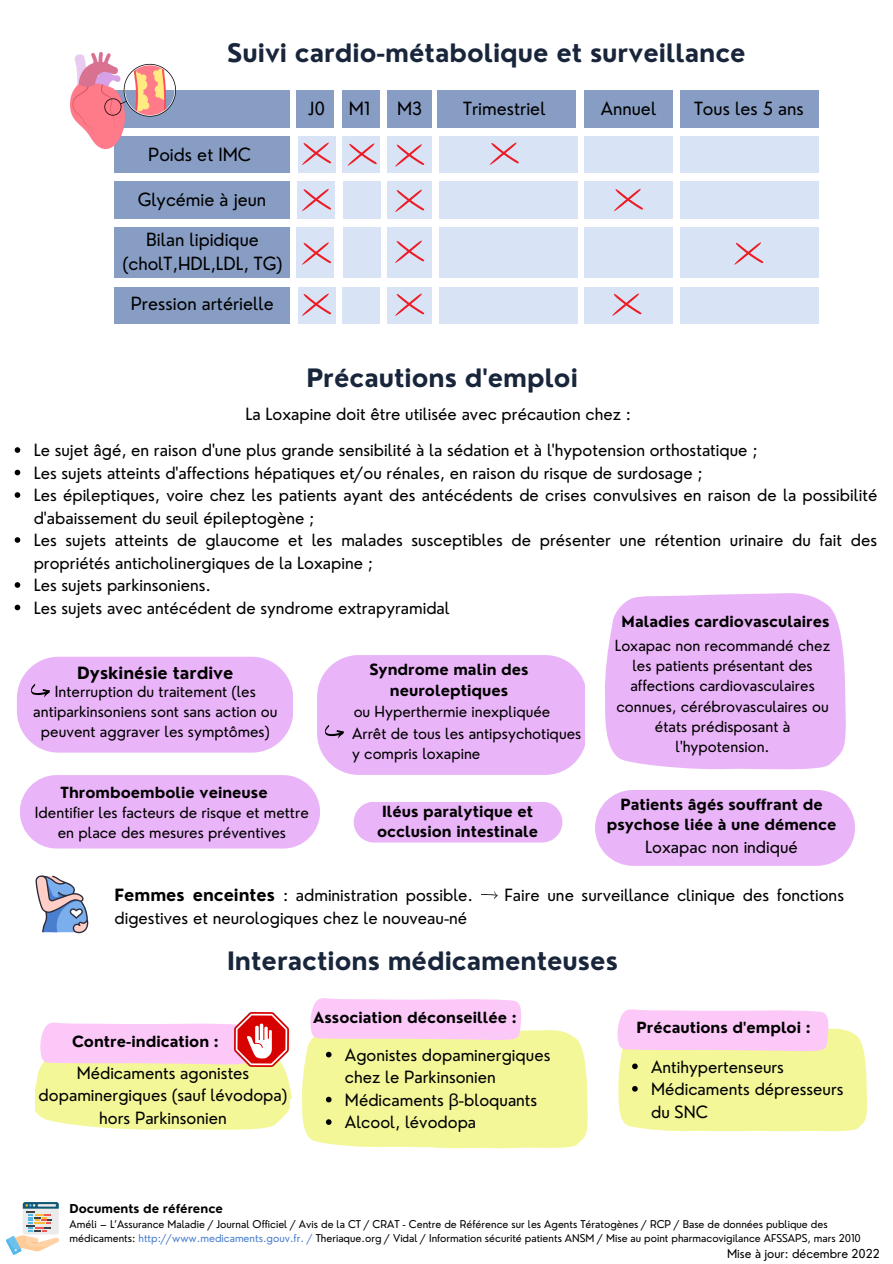
<style>
.page{position:relative;width:893px;height:1264px;background:#fff}
.page>*{position:absolute;margin:0;border:0;box-sizing:border-box;transform-origin:0 0}
.t1{font:700 24.75px "Nourd";color:#18253b}
.t2{font:17.7px/24.2px "Nourd";color:#000;text-align:center}
.t3{font:16.5px/22.5px "Nourd";color:#000}
.t4{font:700 16.5px "Nourd";color:#000}
.t5{font:15px/20.2px "Nourd";color:#000;text-align:center}
.t6{font:700 15px/20.2px "Nourd";color:#000;text-align:center}
.t7{font:12px "Nourd";color:#000}
.t8{font:700 12px "Nourd";color:#000}
.t9{font:10.5px/14px "Nourd";color:#000}
.s1{font-weight:700}
.s2{font-family:"Noto Sans"}
.s3{color:#497fce}
</style>
<div class="page">
<div style="left:114px;top:90px;width:175px;height:37px;background:#889dc4"></div>
<div style="left:114px;top:136px;width:175px;height:37px;background:#889dc4"></div>
<div style="left:114px;top:181px;width:175px;height:37px;background:#889dc4"></div>
<div style="left:114px;top:227px;width:175px;height:50px;background:#889dc4"></div>
<div style="left:114px;top:286px;width:175px;height:38px;background:#889dc4"></div>
<div style="left:296px;top:90px;width:38px;height:37px;background:#889dc4"></div>
<div style="left:342px;top:90px;width:38px;height:37px;background:#889dc4"></div>
<div style="left:388px;top:90px;width:44px;height:37px;background:#889dc4"></div>
<div style="left:437px;top:90px;width:139px;height:37px;background:#889dc4"></div>
<div style="left:584px;top:90px;width:88px;height:37px;background:#889dc4"></div>
<div style="left:680px;top:90px;width:139px;height:37px;background:#889dc4"></div>
<div style="left:298px;top:136px;width:38px;height:37px;background:#d9e3f6"></div>
<div style="left:297px;top:181px;width:38px;height:37px;background:#d9e3f6"></div>
<div style="left:296px;top:227px;width:38px;height:50px;background:#d9e3f6"></div>
<div style="left:298px;top:286px;width:38px;height:38px;background:#d9e3f6"></div>
<div style="left:342px;top:136px;width:38px;height:37px;background:#d9e3f6"></div>
<div style="left:343px;top:181px;width:37px;height:37px;background:#d9e3f6"></div>
<div style="left:343px;top:227px;width:37px;height:50px;background:#d9e3f6"></div>
<div style="left:342px;top:286px;width:38px;height:38px;background:#d9e3f6"></div>
<div style="left:388px;top:136px;width:44px;height:37px;background:#d9e3f6"></div>
<div style="left:388px;top:181px;width:44px;height:37px;background:#d9e3f6"></div>
<div style="left:388px;top:227px;width:44px;height:50px;background:#d9e3f6"></div>
<div style="left:388px;top:286px;width:44px;height:38px;background:#d9e3f6"></div>
<div style="left:438px;top:136px;width:139px;height:37px;background:#d9e3f6"></div>
<div style="left:438px;top:181px;width:139px;height:37px;background:#d9e3f6"></div>
<div style="left:438px;top:227px;width:139px;height:50px;background:#d9e3f6"></div>
<div style="left:438px;top:286px;width:139px;height:38px;background:#d9e3f6"></div>
<div style="left:584px;top:136px;width:88px;height:37px;background:#d9e3f6"></div>
<div style="left:584px;top:181px;width:88px;height:37px;background:#d9e3f6"></div>
<div style="left:584px;top:227px;width:88px;height:50px;background:#d9e3f6"></div>
<div style="left:584px;top:286px;width:88px;height:38px;background:#d9e3f6"></div>
<div style="left:680px;top:136px;width:139px;height:37px;background:#d9e3f6"></div>
<div style="left:680px;top:181px;width:139px;height:37px;background:#d9e3f6"></div>
<div style="left:680px;top:227px;width:139px;height:50px;background:#d9e3f6"></div>
<div style="left:680px;top:286px;width:139px;height:38px;background:#d9e3f6"></div>
<svg style="left:302px;top:143px;width:29px;height:22px"></svg>
<svg style="left:302px;top:189px;width:29px;height:22px"></svg>
<svg style="left:302px;top:242px;width:29px;height:23px"></svg>
<svg style="left:302px;top:293px;width:29px;height:23px"></svg>
<svg style="left:347px;top:143px;width:30px;height:23px"></svg>
<svg style="left:395px;top:144px;width:29px;height:23px"></svg>
<svg style="left:395px;top:190px;width:29px;height:22px"></svg>
<svg style="left:395px;top:240px;width:29px;height:23px"></svg>
<svg style="left:395px;top:293px;width:29px;height:23px"></svg>
<svg style="left:489px;top:143px;width:30px;height:22px"></svg>
<svg style="left:614px;top:189px;width:29px;height:22px"></svg>
<svg style="left:612px;top:293px;width:29px;height:23px"></svg>
<svg style="left:734px;top:242px;width:29px;height:23px"></svg>
<img style="left:70px;top:53px;width:105px;height:95px">
<svg style="left:605px;top:593px;width:241px;height:177px;background:#ebb9f8"></svg>
<div style="left:317px;top:655px;width:268px;height:120px;background:#eab4f8"></div>
<svg style="left:15px;top:447px;width:5px;height:6px"></svg>
<svg style="left:15px;top:469px;width:5px;height:6px"></svg>
<svg style="left:15px;top:492px;width:5px;height:6px"></svg>
<svg style="left:15px;top:537px;width:5px;height:6px"></svg>
<svg style="left:15px;top:582px;width:5px;height:6px"></svg>
<svg style="left:15px;top:604px;width:5px;height:6px"></svg>
<svg style="left:17px;top:656px;width:276px;height:96px;background:#eab8f7"></svg>
<div style="left:353px;top:802px;width:209px;height:40px;background:#eab4f8"></div>
<div style="left:595px;top:790px;width:259px;height:75px;background:#eab4f8"></div>
<div style="left:20px;top:775px;width:300px;height:73px;background:#eab4f8;border-radius:37px"></div>
<svg style="left:6px;top:1202px;width:53px;height:52px"></svg>
<svg style="left:617px;top:1009px;width:250px;height:123px;background:#f5eab8"></svg>
<svg style="left:36px;top:1022px;width:255px;height:108px;background:#f6e8bb"></svg>
<img style="left:234px;top:1012px;width:54px;height:54px">
<svg style="left:302px;top:998px;width:286px;height:151px;background:#f5eeb4"></svg>
<svg style="left:35px;top:875px;width:54px;height:58px"></svg>
<svg style="left:481px;top:891px;width:17px;height:8px"></svg>
<h1 class="t1" style="left:227px;top:37px;width:520px">Suivi cardio-métabolique et surveillance</h1>
<p class="t2" style="left:148px;top:142px;width:104px">Poids et IMC</p>
<p class="t2" style="left:138px;top:187px;width:130px">Glycémie à jeun</p>
<p class="t2" style="left:122px;top:227px;width:162px">Bilan lipidique (cholT,HDL,LDL, TG)</p>
<p class="t2" style="left:131px;top:291px;width:144px">Pression artérielle</p>
<p class="t2" style="left:308px;top:97px;width:19px">J0</p>
<p class="t2" style="left:349px;top:97px;width:23px">M1</p>
<p class="t2" style="left:397px;top:97px;width:27px">M3</p>
<p class="t2" style="left:463px;top:96px;width:84px">Trimestriel</p>
<p class="t2" style="left:601px;top:96px;width:57px">Annuel</p>
<p class="t2" style="left:694px;top:96px;width:111px">Tous les 5 ans</p>
<h1 class="t1" style="left:306px;top:362px;width:273px">Précautions d'emploi</h1>
<p class="t3" style="left:245px;top:402px;width:387px">La Loxapine doit être utilisée avec précaution chez :</p>
<p class="t3" style="left:34px;top:439px;width:845px">Le sujet âgé, en raison d'une plus grande sensibilité à la sédation et à l'hypotension orthostatique ;<br>Les sujets atteints d'affections hépatiques et/ou rénales, en raison du risque de surdosage ;<br>Les épileptiques, voire chez les patients ayant des antécédents de crises convulsives en raison de la possibilité d'abaissement du seuil épileptogène ;<br>Les sujets atteints de glaucome et les malades susceptibles de présenter une rétention urinaire du fait des propriétés anticholinergiques de la Loxapine ;<br>Les sujets parkinsoniens.<br>Les sujets avec antécédent de syndrome extrapyramidal</p>
<p class="t6" style="left:621px;top:611px;width:209px">Maladies cardiovasculaires</p>
<p class="t5" style="left:615px;top:635px;width:217px">Loxapac non recommandé chez les patients présentant des affections cardiovasculaires connues, cérébrovasculaires ou états prédisposant à l'hypotension.</p>
<p class="t6" style="left:369px;top:659px;width:161px">Syndrome malin des neuroleptiques</p>
<p class="t4" style="left:77px;top:662px;width:158px">Dyskinésie tardive</p>
<p class="t5" style="left:33px;top:681px;width:246px">Interruption du traitement (les antiparkinsoniens sont sans action ou peuvent aggraver les symptômes)</p>
<p class="t5" style="left:352px;top:701px;width:231px;line-height:20.9px;text-align:left">ou Hyperthermie inexpliquée<br>Arrêt de tous les antipsychotiques y compris loxapine</p>
<p class="t6" style="left:61px;top:781px;width:208px">Thromboembolie veineuse</p>
<p class="t5" style="left:35px;top:802px;width:275px">Identifier les facteurs de risque et mettre en place des mesures préventives</p>
<p class="t6" style="left:377px;top:800px;width:163px">Iléus paralytique et occlusion intestinale</p>
<p class="t6" style="left:606px;top:794px;width:231px">Patients âgés souffrant de psychose liée à une démence</p>
<p class="t3" style="left:645px;top:835px;width:154px">Loxapac non indiqué</p>
<p class="t3" style="left:114px;top:883px;width:360px"><span class="s1">Femmes enceintes</span> : administration possible.</p>
<p class="t3" style="left:504px;top:883px;width:341px">Faire une surveillance clinique des fonctions</p>
<p class="t3" style="left:114px;top:906px;width:354px">digestives et neurologiques chez le nouveau-né</p>
<h1 class="t1" style="left:227px;top:945px;width:392px">Interactions médicamenteuses</h1>
<p class="t6" style="left:72px;top:1031px;width:148px">Contre-indication :</p>
<p class="t3" style="left:39px;top:1061px;width:250px;text-align:center">Médicaments agonistes dopaminergiques (sauf lévodopa) hors Parkinsonien</p>
<p class="t6" style="left:313px;top:1007px;width:205px">Association déconseillée :</p>
<p class="t3" style="left:345px;top:1043px;width:207px">Agonistes dopaminergiques chez le Parkinsonien<br>Médicaments <span class="s2">β</span>-bloquants<br>Alcool, lévodopa</p>
<p class="t6" style="left:636px;top:1017px;width:176px">Précautions d'emploi :</p>
<p class="t3" style="left:651px;top:1055px;width:194px">Antihypertenseurs<br>Médicaments dépresseurs du SNC</p>
<p class="t8" style="left:70px;top:1200px;width:155px">Documents de référence</p>
<p class="t9" style="left:70px;top:1216px;width:792px">Améli – L’Assurance Maladie / Journal Officiel / Avis de la CT / CRAT - Centre de Référence sur les Agents Tératogènes / RCP / Base de données publique des médicaments: <span class="s3">http://www.medicaments.gouv.fr. /</span> Theriaque.org / Vidal / Information sécurité patients ANSM / Mise au point pharmacovigilance AFSSAPS, mars 2010</p>
<p class="t7" style="left:727px;top:1245px;width:154px">Mise à jour: décembre 2022</p>
</div>
